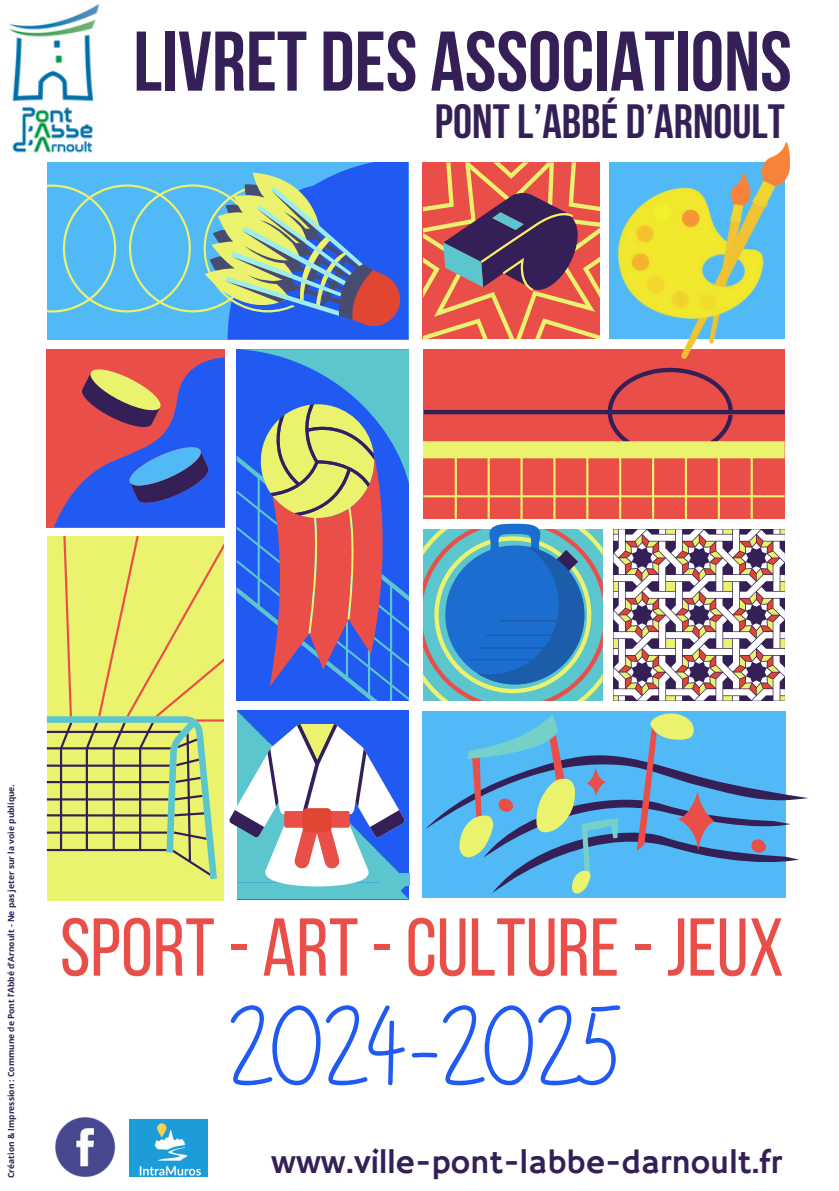
<style>
.page{position:relative;width:839px;height:1191px;background:#fff}
.page>*{position:absolute;margin:0;border:0;box-sizing:border-box;transform-origin:0 0}
.t1{font:111.4px "Buffalo";color:#215af2}
.t2{font:700 84.4px "Bebas Neue";color:#341f56}
.t3{font:81.8px "Bebas Neue";color:#ea4e49}
.t4{font:700 48px "Bebas Neue";color:#341f56}
.t5{font:33.2px "Hammersmith One";color:#341f56}
.t6{font:700 8.4px "Open Sans";color:#341f56}
</style>
<div class="page">
<svg style="left:423px;top:162px;width:177px;height:177px"></svg>
<svg style="left:237px;top:349px;width:172px;height:8px"></svg>
<div style="left:47px;top:349px;width:178px;height:178px;background:#ea4e49"></div>
<div style="left:423px;top:349px;width:361px;height:170px;background:#ea4e49"></div>
<div style="left:422px;top:711px;width:363px;height:187px;background:#51baf6"></div>
<div style="left:609px;top:162px;width:175px;height:177px;background:#51baf6"></div>
<img style="left:617px;top:141px;width:172px;height:218px">
<svg style="left:47px;top:163px;width:361px;height:177px"></svg>
<img style="left:9px;top:4px;width:91px;height:149px">
<img style="left:55px;top:1117px;width:61px;height:60px">
<img style="left:130px;top:1119px;width:78px;height:57px">
<svg style="left:784px;top:755px;width:24px;height:138px"></svg>
<svg style="left:492px;top:874px;width:99px;height:19px"></svg>
<svg style="left:422px;top:368px;width:362px;height:506px"></svg>
<svg style="left:47px;top:357px;width:362px;height:542px"></svg>
<p class="t2" style="left:133px;top:27px;width:660px">LIVRET DES ASSOCIATIONS</p>
<p class="t4" style="left:435px;top:102px;width:351px">PONTL’ABBÉ D’ARNOULT</p>
<p class="t6" style="left:5px;top:1178px;width:395px;rotate:-90deg">Création &amp; Impression : Commune de Pont l’Abbé d’Arnoult - Ne pas jeter sur la voie publique.</p>
<p class="t3" style="left:60px;top:914px;width:725px">SPORT- ART-CULTURE- JEUX</p>
<p class="t1" style="left:228px;top:974px;width:394px">2024-2025</p>
<p class="t5" style="left:271px;top:1143px;width:512px">www.ville-pont-labbe-darnoult.fr</p>
</div>
